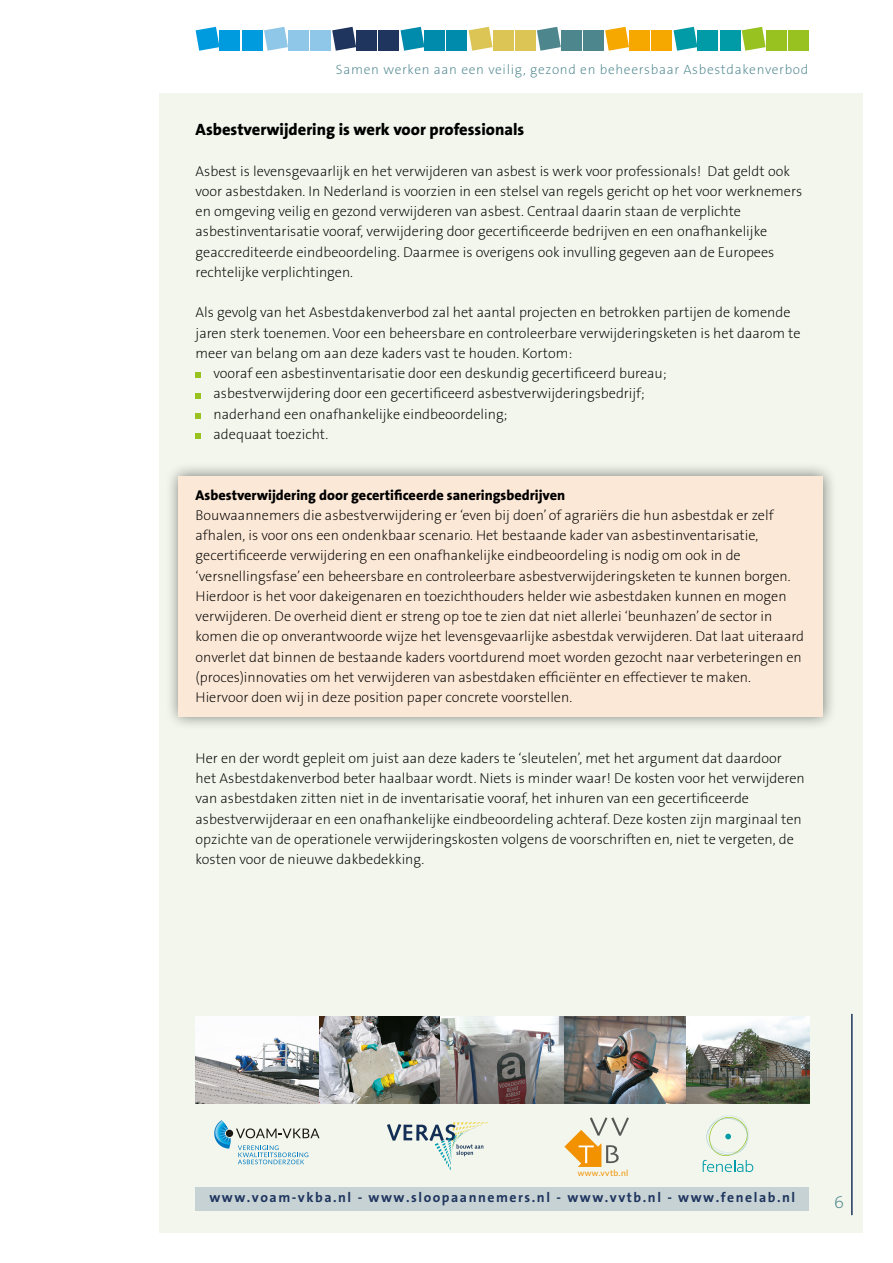
<style>
.page{position:relative;width:893px;height:1263px;background:#fff}
.page>*{position:absolute;margin:0;border:0;box-sizing:border-box;transform-origin:0 0}
.t1{font:200 18px "The Sans B2";color:#4e868e}
.t2{font:800 16.5px "The Sans B8";color:#000}
.t3{font:200 14.25px/20.2px "The Sans B2";color:#000}
.t4{font:800 14.25px "The Sans B8";color:#000}
.t5{font:700 13.8px "The Sans B7";letter-spacing:.11em;color:#1f355e}
.t6{font:200 13.5px "The Sans B2";letter-spacing:.05em;color:#4e868e}
.t7{font:8.55px "Lato";letter-spacing:.05em;color:#f39200}
</style>
<div class="page">
<div style="left:159px;top:94px;width:704px;height:1139px;background:#f2f6ec"></div>
<div style="left:196px;top:1187px;width:613px;height:24px;background:#c7d2d5"></div>
<svg style="left:214px;top:1120px;width:105px;height:44px"></svg>
<img style="left:196px;top:1016px;width:613px;height:87px">
<svg style="left:387px;top:1122px;width:102px;height:48px"></svg>
<svg style="left:564px;top:1117px;width:65px;height:50px"></svg>
<svg style="left:703px;top:1115px;width:50px;height:57px"></svg>
<svg style="left:196px;top:27px;width:24px;height:24px"></svg>
<div style="left:220px;top:30px;width:20px;height:21px;background:#009bde"></div>
<div style="left:242px;top:30px;width:20px;height:21px;background:#009bde"></div>
<svg style="left:264px;top:27px;width:24px;height:24px"></svg>
<div style="left:288px;top:30px;width:21px;height:21px;background:#8fc7e8"></div>
<div style="left:310px;top:30px;width:21px;height:21px;background:#8fc7e8"></div>
<svg style="left:332px;top:27px;width:24px;height:24px"></svg>
<div style="left:356px;top:30px;width:21px;height:21px;background:#1f355e"></div>
<div style="left:378px;top:30px;width:21px;height:21px;background:#1f355e"></div>
<svg style="left:400px;top:27px;width:24px;height:24px"></svg>
<div style="left:425px;top:30px;width:20px;height:21px;background:#008aab"></div>
<div style="left:447px;top:30px;width:20px;height:21px;background:#008aab"></div>
<svg style="left:469px;top:27px;width:24px;height:24px"></svg>
<div style="left:493px;top:30px;width:20px;height:21px;background:#dcc555"></div>
<div style="left:515px;top:30px;width:21px;height:21px;background:#dcc555"></div>
<svg style="left:537px;top:27px;width:24px;height:24px"></svg>
<div style="left:561px;top:30px;width:21px;height:21px;background:#4e868e"></div>
<div style="left:583px;top:30px;width:21px;height:21px;background:#4e868e"></div>
<svg style="left:605px;top:27px;width:24px;height:24px"></svg>
<div style="left:629px;top:30px;width:21px;height:21px;background:#f7a800"></div>
<div style="left:651px;top:30px;width:21px;height:21px;background:#f7a800"></div>
<svg style="left:673px;top:27px;width:24px;height:24px"></svg>
<div style="left:698px;top:30px;width:20px;height:21px;background:#009ba7"></div>
<div style="left:720px;top:30px;width:20px;height:21px;background:#009ba7"></div>
<svg style="left:742px;top:27px;width:24px;height:24px"></svg>
<div style="left:766px;top:30px;width:21px;height:21px;background:#98c21f"></div>
<div style="left:788px;top:30px;width:21px;height:21px;background:#98c21f"></div>
<hr style="left:851px;top:1014px;width:2px;height:201px;background:#1f355e">
<div style="left:165px;top:462px;width:672px;height:268px;background:#000;opacity:.5"></div>
<div style="left:179px;top:476px;width:644px;height:240px;background:#fce8d6"></div>
<svg style="left:196px;top:373px;width:5px;height:5px"></svg>
<svg style="left:196px;top:393px;width:5px;height:5px"></svg>
<svg style="left:196px;top:413px;width:5px;height:5px"></svg>
<svg style="left:196px;top:433px;width:5px;height:6px"></svg>
<p class="t6" style="left:336px;top:63px;width:474px">Samen werken aan een veilig, gezond en beheersbaar Asbestdakenverbod</p>
<p class="t2" style="left:196px;top:121px;width:330px">Asbestverwijdering is werk voor professionals</p>
<p class="t3" style="left:196px;top:161px;width:608px">Asbest is levensgevaarlijk en het verwijderen van asbest is werk voor professionals! Dat geldt ook voor asbestdaken. In Nederland is voorzien in een stelsel van regels gericht op het voor werknemers en omgeving veilig en gezond verwijderen van asbest. Centraal daarin staan de verplichte asbestinventarisatie vooraf, verwijdering door gecertificeerde bedrijven en een onafhankelijke geaccrediteerde eindbeoordeling. Daarmee is overigens ook invulling gegeven aan de Europees rechtelijke verplichtingen.</p>
<p class="t3" style="left:196px;top:303px;width:596px">Als gevolg van het Asbestdakenverbod zal het aantal projecten en betrokken partijen de komende</p>
<p class="t3" style="left:196px;top:323px;width:606px">jaren sterk toenemen. Voor een beheersbare en controleerbare verwijderingsketen is het daarom te</p>
<p class="t3" style="left:196px;top:344px;width:378px">meer van belang om aan deze kaders vast te houden. Kortom:</p>
<p class="t3" style="left:214px;top:364px;width:455px">vooraf een asbestinventarisatie door een deskundig gecertificeerd bureau;</p>
<p class="t3" style="left:214px;top:384px;width:433px">asbestverwijdering door een gecertificeerd asbestverwijderingsbedrijf;</p>
<p class="t3" style="left:214px;top:404px;width:295px">naderhand een onafhankelijke eindbeoordeling;</p>
<p class="t3" style="left:214px;top:425px;width:116px">adequaat toezicht.</p>
<p class="t4" style="left:196px;top:487px;width:371px">Asbestverwijdering door gecertificeerde saneringsbedrijven</p>
<p class="t3" style="left:196px;top:506px;width:610px">Bouwaannemers die asbestverwijdering er ‘even bij doen’ of agrariërs die hun asbestdak er zelf afhalen, is voor ons een ondenkbaar scenario. Het bestaande kader van asbestinventarisatie, gecertificeerde verwijdering en een onafhankelijke eindbeoordeling is nodig om ook in de ‘versnellingsfase’ een beheersbare en controleerbare asbestverwijderingsketen te kunnen borgen.<br>Hierdoor is het voor dakeigenaren en toezichthouders helder wie asbestdaken kunnen en mogen verwijderen. De overheid dient er streng op toe te zien dat niet allerlei ‘beunhazen’ de sector in komen die op onverantwoorde wijze het levensgevaarlijke asbestdak verwijderen. Dat laat uiteraard onverlet dat binnen de bestaande kaders voortdurend moet worden gezocht naar verbeteringen en (proces)innovaties om het verwijderen van asbestdaken efficiënter en effectiever te maken.<br>Hiervoor doen wij in deze position paper concrete voorstellen.</p>
<p class="t3" style="left:196px;top:749px;width:611px">Her en der wordt gepleit om juist aan deze kaders te ‘sleutelen’, met het argument dat daardoor het Asbestdakenverbod beter haalbaar wordt. Niets is minder waar! De kosten voor het verwijderen van asbestdaken zitten niet in de inventarisatie vooraf, het inhuren van een gecertificeerde asbestverwijderaar en een onafhankelijke eindbeoordeling achteraf. Deze kosten zijn marginaal ten opzichte van de operationele verwijderingskosten volgens de voorschriften en, niet te vergeten, de kosten voor de nieuwe dakbedekking.</p>
<p class="t7" style="left:578px;top:1168px;width:52px">www.vvtb.nl</p>
<p class="t5" style="left:209px;top:1190px;width:587px">www.voam-vkba.nl - www.sloopaannemers.nl - www.vvtb.nl - www.fenelab.nl</p>
<p class="t1" style="left:834px;top:1192px;width:11px">6</p>
</div>
